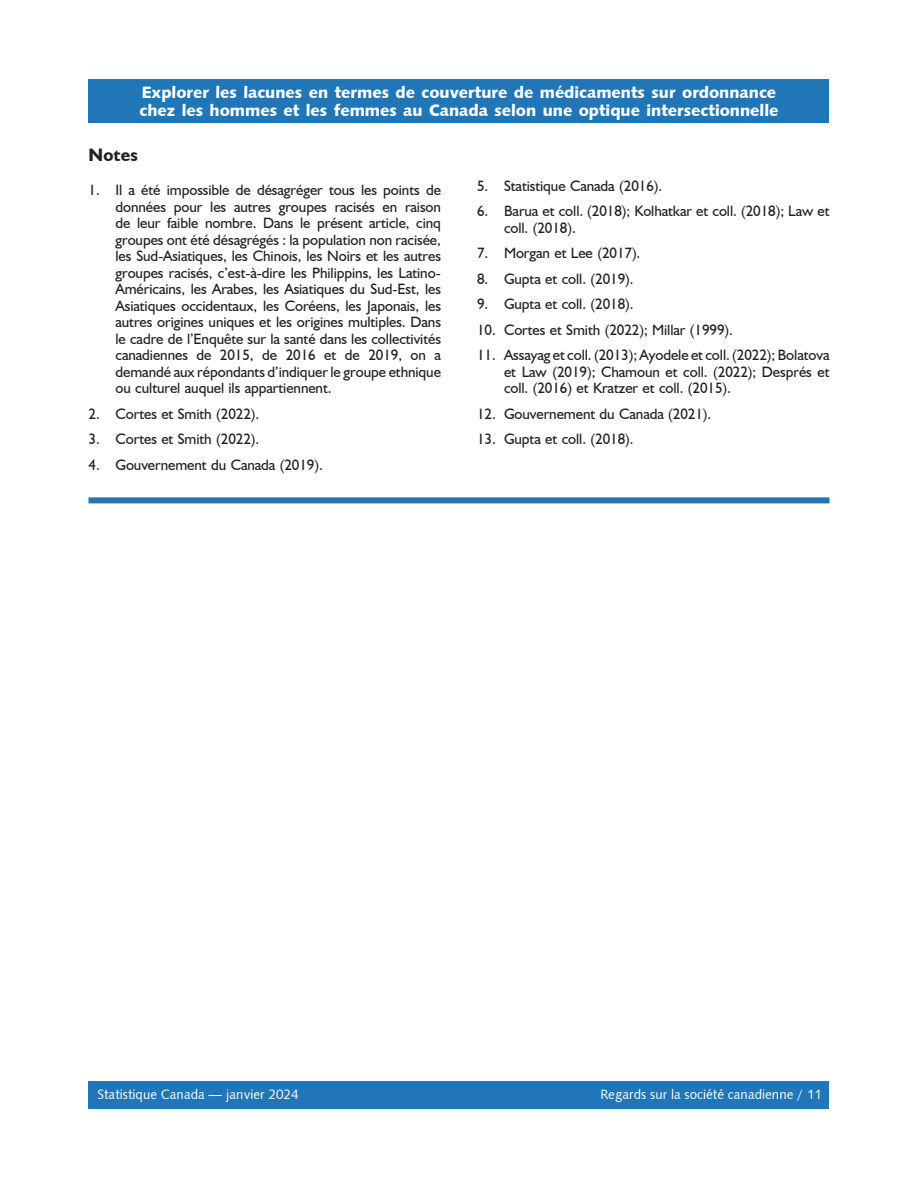
<style>
.page{position:relative;width:918px;height:1188px;background:#fff}
.page>*{position:absolute;margin:0;border:0;box-sizing:border-box;transform-origin:0 0}
.t1{font:700 18px "Humanist 521 BT";letter-spacing:.005em;color:#231f20}
.t2{font:16.5px/18px "Humanist 531 BT Black A";color:#fff}
.t3{font:15px/16.5px "Humanist 521 BT";letter-spacing:-.005em;color:#231f20;text-align:justify}
.t4{font:13.5px "Humanist 531 BT Roman A";color:#fff}
</style>
<div class="page">
<div style="left:88px;top:1081px;width:742px;height:27px;background:#2076b7"></div>
<div style="left:88px;top:80px;width:742px;height:43px;background:#2076b7"></div>
<div style="left:88px;top:497px;width:742px;height:6px;background:#2575b6"></div>
<p class="t2" style="left:126px;top:83px;width:668px">Les symptômes à long terme de la COVID-19 au sein e la population ca adienne</p>
<p class="t2" style="left:140px;top:83px;width:640px">Explorer les lacunes en termes de couverture de médicaments sur ordonnance chez les hommes et les femmes au Canada selon une optique intersectionnelle</p>
<p class="t1" style="left:88px;top:144px;width:51px">Notes</p>
<p class="t3" style="left:116px;top:182px;width:327px;text-indent:-27px">1. Il a été impossible de désagréger tous les points de données pour les autres groupes racisés en raison de leur faible nombre. Dans le présent article, cinq groupes ont été désagrégés : la population non racisée, les Sud-Asiatiques, les Chinois, les Noirs et les autres groupes racisés, c’est-à-dire les Philippins, les Latino-Américains, les Arabes, les Asiatiques du Sud-Est, les Asiatiques occidentaux, les Coréens, les Japonais, les autres origines uniques et les origines multiples. Dans le cadre de l’Enquête sur la santé dans les collectivités canadiennes de 2015, de 2016 et de 2019, on a demandé aux répondants d’indiquer le groupe ethnique ou culturel auquel ils appartiennent.</p>
<p class="t3" style="left:88px;top:405px;width:172px">2. Cortes et Smith (2022).</p>
<p class="t3" style="left:88px;top:431px;width:172px">3. Cortes et Smith (2022).</p>
<p class="t3" style="left:88px;top:456px;width:236px">4. Gouvernement du Canada (2019).</p>
<p class="t3" style="left:477px;top:177px;width:187px">5. Statistique Canada (2016).</p>
<p class="t3" style="left:504px;top:202px;width:327px;text-indent:-27px">6. Barua et coll. (2018); Kolhatkar et coll. (2018); Law et coll. (2018).</p>
<p class="t3" style="left:477px;top:244px;width:165px">7. Morgan et Lee (2017).</p>
<p class="t3" style="left:477px;top:270px;width:158px">8. Gupta et coll. (2019).</p>
<p class="t3" style="left:477px;top:295px;width:158px">9. Gupta et coll. (2018).</p>
<p class="t3" style="left:477px;top:321px;width:258px">10. Cortes et Smith (2022); Millar (1999).</p>
<p class="t3" style="left:504px;top:346px;width:327px;text-indent:-27px">11. Assayag et coll. (2013); Ayodele et coll. (2022); Bolatova et Law (2019); Chamoun et coll. (2022); Després et coll. (2016) et Kratzer et coll. (2015).</p>
<p class="t3" style="left:477px;top:405px;width:236px">12. Gouvernement du Canada (2021).</p>
<p class="t3" style="left:477px;top:430px;width:158px">13. Gupta et coll. (2018).</p>
<p class="t4" style="left:98px;top:1086px;width:203px">Statistique Canada — janvier 2024</p>
<p class="t4" style="left:601px;top:1086px;width:223px">Regards sur la société canadienne / 11</p>
</div>
